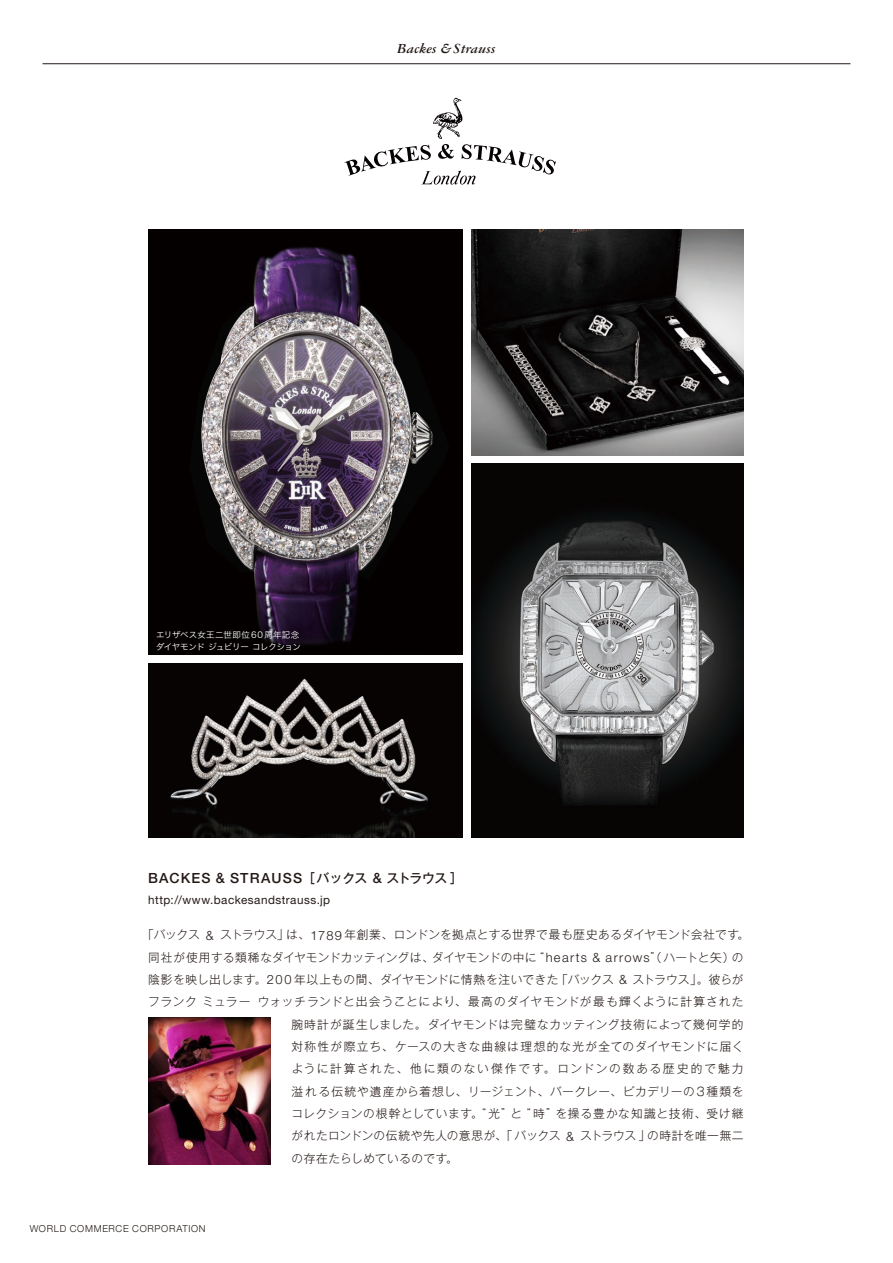
<style>
.page{position:relative;width:893px;height:1263px;background:#fff}
.page>*{position:absolute;margin:0;border:0;box-sizing:border-box;transform-origin:0 0}
.t1{font:italic 700 14.85px "Garamond 3 LT Std";letter-spacing:-.015em;color:#231916}
.t2{font:500 14.1px "Helvetica Neue LT Std";letter-spacing:.08em;color:#231916}
.t3{font:300 12.9px "Helvetica Neue LT Std";letter-spacing:.105em;color:#231916}
.t4{font:300 11.7px/22.4px "Gothic MB101 Pro";letter-spacing:.045em;color:#231916}
.t5{font:300 11.7px/22.4px "Gothic MB101 Pro";letter-spacing:.085em;color:#231916;text-align:right}
.t6{font:300 11.7px "Gothic MB101 Pro";letter-spacing:.02em;color:#231916}
.t7{font:300 11.7px "Gothic MB101 Pro";letter-spacing:.015em;color:#231916}
.t8{font:11.7px "Helvetica Neue LT Std";letter-spacing:.04em;color:#231916}
.t9{font:300 11.7px "Gothic MB101 Pro";letter-spacing:-.025em;color:#231916}
.t10{font:300 9.6px "Helvetica Neue";letter-spacing:.07em;color:#231916}
.t11{font:8.55px/11.7px "Hira Kaku Pro W3";letter-spacing:-.01em;color:#fff}
.s1{font-family:"Gothic MB101 Pro";font-size:12.75px}
.s2{font-family:"Helvetica Neue LT Std";font-size:12.9px}
.s3{font-family:"Gothic MB101 Pro";font-size:11.7px}
</style>
<div class="page">
<img style="left:471px;top:230px;width:272px;height:225px">
<img style="left:471px;top:463px;width:272px;height:375px">
<img style="left:148px;top:230px;width:315px;height:425px">
<svg style="left:344px;top:98px;width:212px;height:87px"></svg>
<img style="left:148px;top:1017px;width:122px;height:147px">
<hr style="left:43px;top:63px;width:807px;height:1px;background:#231916">
<img style="left:148px;top:663px;width:315px;height:175px">
<p class="t1" style="left:397px;top:40px;width:100px">Backes &amp;Strauss</p>
<p class="t11" style="left:156px;top:628px;width:146px">エリザベス女王二世即位60周年記念ダイヤモンドジュビリーコレクション</p>
<p class="t2" style="left:148px;top:870px;width:316px">BACKES &amp; STRAUSS<span class="s1">［バックス</span> &amp; <span class="s1">ストラウス [</span></p>
<p class="t8" style="left:148px;top:892px;width:184px">http://www.backesandstrauss j p.</p>
<p class="t6" style="left:286px;top:925px;width:465px">は、<span class="s2">1789</span> 年創業、ロンドンを拠点とする世界で最も歴史あるダイヤモンド会社です。</p>
<p class="t4" style="left:142px;top:922px;width:59px">「バックス</p>
<p class="t4" style="left:220px;top:922px;width:70px">ストラウス」</p>
<p class="t3" style="left:206px;top:927px;width:9px">&amp;</p>
<p class="t7" style="left:148px;top:947px;width:287px">同社が使用する類稀なダイヤモンドカッティングは、</p>
<p class="t7" style="left:432px;top:947px;width:106px">ダイヤモンドの中に</p>
<p class="t3" style="left:533px;top:949px;width:203px"><span class="s3">“</span>hearts &amp; arrows<span class="s3">”（ハートと矢）</span></p>
<p class="t4" style="left:732px;top:944px;width:13px">の</p>
<p class="t4" style="left:258px;top:967px;width:487px;text-indent:-110px">陰影を映し出します。<span class="s2">200</span> 年以上もの間、ダイヤモンドに情熱を注いできた<br>ウォッチランドと出会うことにより、最高のダイヤモンドが最も輝くように計算された</p>
<p class="t4" style="left:556px;top:967px;width:59px">「バックス</p>
<p class="t9" style="left:619px;top:970px;width:126px"><span class="s2">&amp;</span> ストラウス」。彼らが</p>
<p class="t4" style="left:148px;top:989px;width:50px">フランク</p>
<p class="t4" style="left:202px;top:989px;width:50px">ミュラー</p>
<p class="t5" style="left:291px;top:1011px;width:454px">腕時計が誕生しました。ダイヤモンドは完璧なカッティング技術によって幾何学的対称性が際立ち、ケースの大きな曲線は理想的な光が全てのダイヤモンドに届くように計算された、他に類のない傑作です。ロンドンの数ある歴史的で魅力溢れる伝統や遺産から着想し、リージェント、バークレー、ピカデリーの３種類をを操る豊かな知識と技術、受け継</p>
<p class="t4" style="left:291px;top:1100px;width:223px">コレクションの根幹としています。“ 光”</p>
<p class="t4" style="left:519px;top:1100px;width:40px">“時”</p>
<p class="t4" style="left:510px;top:1100px;width:13px">と</p>
<p class="t10" style="left:30px;top:1221px;width:177px">WORLD COMMERCE CORPORATION</p>
<p class="t4" style="left:291px;top:1123px;width:270px">がれたロンドンの伝統や先人の意思が、「バックスの存在たらしめているのです。</p>
<p class="t4" style="left:647px;top:1123px;width:98px">の時計を唯一無二</p>
<p class="t4" style="left:580px;top:1123px;width:72px">ストラウス」</p>
<p class="t3" style="left:566px;top:1128px;width:9px">&amp;</p>
</div>
